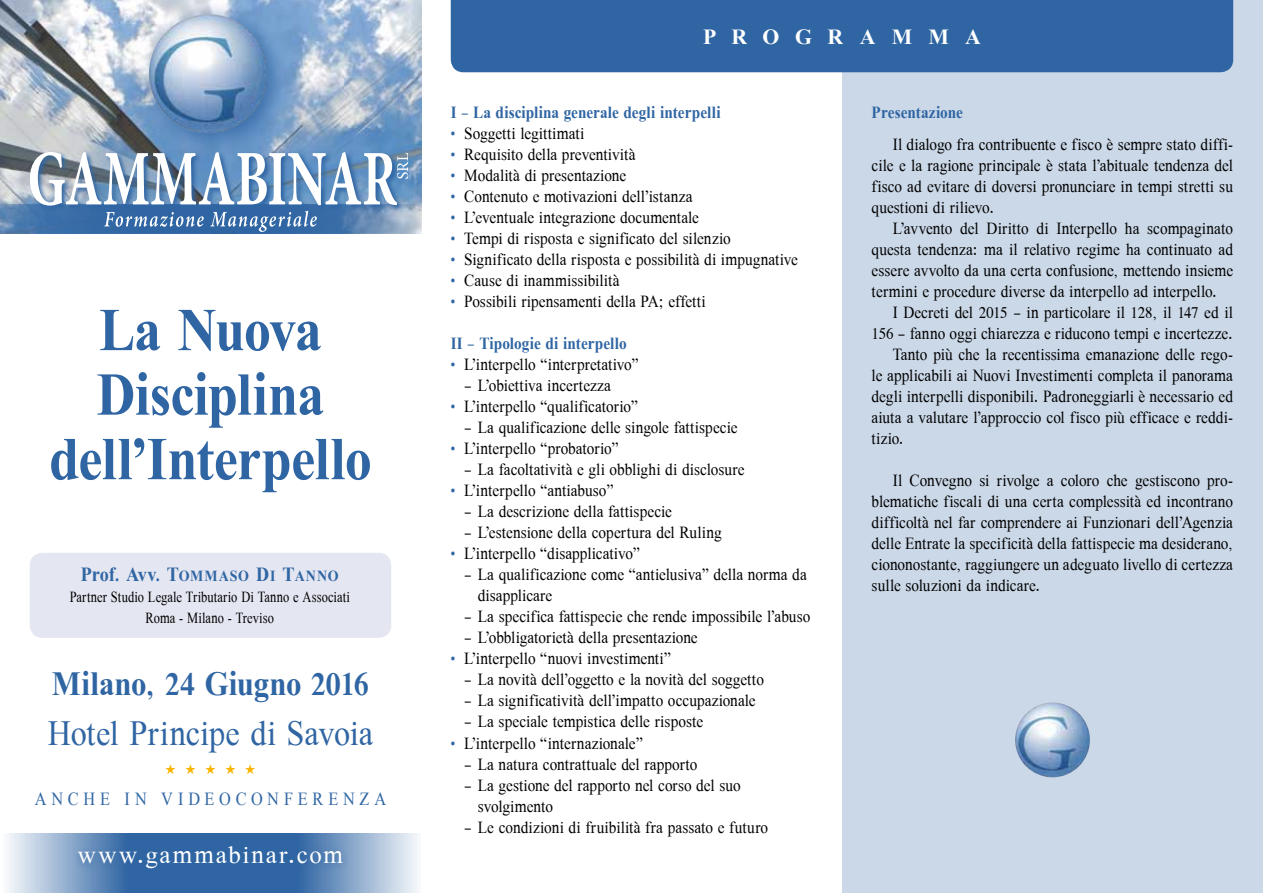
<style>
.page{position:relative;width:1263px;height:893px;background:#fff}
.page>*{position:absolute;margin:0;border:0;box-sizing:border-box;transform-origin:0 0}
.t1{font:700 58.5px/64.5px "Galatia SIL";letter-spacing:-.01em;color:#2f65a3;text-align:center;scale:.89 1}
.t2{font:34.5px "Galatia SIL";color:#2f65a3;scale:.9 1}
.t3{font:700 33px "Galatia SIL";letter-spacing:-.005em;color:#2f65a3;scale:.9 1}
.t4{font:24px "Galatia SIL";letter-spacing:.075em;color:#fff}
.t5{font:700 21px "Galatia SIL";letter-spacing:.76em;color:#fff}
.t6{font:700 19.5px "Galatia SIL";letter-spacing:-.005em;color:#2f65a3;scale:.9 1}
.t7{font:18px "Galatia SIL";letter-spacing:.3em;color:#2f65a3;scale:.87 1}
.t8{font:16.5px/21px "Galatia SIL";letter-spacing:.005em;color:#000;scale:.89 1}
.t9{font:700 16.5px "Galatia SIL";color:#2f65a3;scale:.89 1}
.t10{font:15px/21px "Galatia SIL";letter-spacing:.005em;color:#000;text-align:center;scale:.8 1}
.s1{font-size:15px}
.s2{color:#2f65a3}
</style>
<div class="page">
<div style="left:842px;top:0;width:421px;height:893px;background:#cbd8e8"></div>
<img style="left:1015px;top:702px;width:75px;height:75px;border-radius:38px">
<div style="left:451px;top:0;width:782px;height:72px;background:#2f65a3"></div>
<img style="left:0;top:0;width:421px;height:152px">
<svg style="left:7px;top:833px;width:411px;height:60px;background:#86a5c9"></svg>
<div style="left:137px;top:1px;width:156px;height:156px;background:#2f65a3;opacity:.81"></div>
<img style="left:149px;top:14px;width:119px;height:119px;border-radius:59px">
<div style="left:30px;top:553px;width:361px;height:85px;background:#e4e6f1;border-radius:13px"></div>
<svg style="left:28px;top:150px;width:377px;height:2px"></svg>
<svg style="left:0;top:152px;width:421px;height:82px"></svg>
<div style="left:72px;top:840px;width:277px;height:37px;background:#2f65a3;opacity:.81"></div>
<h1 class="t1" style="left:49px;top:297px;width:364px">La Nuova<br>Disciplina dell’Interpello</h1>
<p class="t6" style="left:81px;top:563px;width:288px">Prof. Avv. T<span class="s1">OMMASO</span> D<span class="s1">I</span> T<span class="s1">ANNO</span></p>
<p class="t10" style="left:70px;top:586px;width:352px">Partner Studio Legale Tributario Di Tanno e Associati<br>Roma - Milano - Treviso</p>
<h3 class="t3" style="left:52px;top:663px;width:354px">Milano, 24 Giugno 2016</h3>
<h2 class="t2" style="left:48px;top:712px;width:363px">Hotel Principe di Savoia</h2>
<p class="t7" style="left:35px;top:788px;width:405px">ANCHE IN VIDEOCONFERENZA</p>
<h3 class="t4" style="left:78px;top:841px;width:266px">www.gammabinar.com</h3>
<p class="t5" style="left:703px;top:24px;width:279px">PROGRAMMA</p>
<p class="t9" style="left:451px;top:102px;width:305px">I – La disciplina generale degli interpelli</p>
<p class="t8" style="left:451px;top:123px;width:152px"><span class="s2">•</span> Soggetti legittimati</p>
<p class="t8" style="left:451px;top:144px;width:209px"><span class="s2">•</span> Requisito della preventività</p>
<p class="t8" style="left:451px;top:165px;width:199px"><span class="s2">•</span> Modalità di presentazione</p>
<p class="t8" style="left:451px;top:186px;width:273px"><span class="s2">•</span> Contenuto e motivazioni dell’istanza</p>
<p class="t8" style="left:451px;top:207px;width:280px"><span class="s2">•</span> L’eventuale integrazione documentale</p>
<p class="t8" style="left:451px;top:228px;width:316px"><span class="s2">•</span> Tempi di risposta e significato del silenzio</p>
<p class="t8" style="left:451px;top:249px;width:392px"><span class="s2">•</span> Significato della risposta e possibilità di impugnative</p>
<p class="t8" style="left:451px;top:270px;width:191px"><span class="s2">•</span> Cause di inammissibilità</p>
<p class="t8" style="left:451px;top:291px;width:288px"><span class="s2">•</span> Possibili ripensamenti della PA; effetti</p>
<p class="t9" style="left:451px;top:333px;width:199px">II – Tipologie di interpello</p>
<p class="t8" style="left:451px;top:354px;width:213px"><span class="s2">•</span> L’interpello “interpretativo”</p>
<p class="t8" style="left:464px;top:375px;width:166px">– L’obiettiva incertezza</p>
<p class="t8" style="left:451px;top:396px;width:212px"><span class="s2">•</span> L’interpello “qualificatorio”</p>
<p class="t8" style="left:464px;top:417px;width:309px">– La qualificazione delle singole fattispecie</p>
<p class="t8" style="left:451px;top:438px;width:190px"><span class="s2">•</span> L’interpello “probatorio”</p>
<p class="t8" style="left:464px;top:459px;width:317px">– La facoltatività e gli obblighi di disclosure</p>
<p class="t8" style="left:451px;top:480px;width:184px"><span class="s2">•</span> L’interpello “antiabuso”</p>
<p class="t8" style="left:464px;top:501px;width:235px">– La descrizione della fattispecie</p>
<p class="t8" style="left:464px;top:522px;width:291px">– L’estensione della copertura del Ruling</p>
<p class="t8" style="left:451px;top:543px;width:214px"><span class="s2">•</span> L’interpello “disapplicativo”</p>
<p class="t8" style="left:478px;top:564px;width:371px;text-indent:-13px">– La qualificazione come “antielusiva” della norma da disapplicare</p>
<p class="t8" style="left:464px;top:606px;width:390px">– La specifica fattispecie che rende impossibile l’abuso</p>
<p class="t8" style="left:464px;top:627px;width:264px">– L’obbligatorietà della presentazione</p>
<p class="t8" style="left:451px;top:648px;width:249px"><span class="s2">•</span> L’interpello “nuovi investimenti”</p>
<p class="t8" style="left:464px;top:669px;width:338px">– La novità dell’oggetto e la novità del soggetto</p>
<p class="t8" style="left:464px;top:690px;width:329px">– La significatività dell’impatto occupazionale</p>
<p class="t8" style="left:464px;top:711px;width:270px">– La speciale tempistica delle risposte</p>
<p class="t8" style="left:451px;top:732px;width:217px"><span class="s2">•</span> L’interpello “internazionale”</p>
<p class="t8" style="left:464px;top:753px;width:264px">– La natura contrattuale del rapporto</p>
<p class="t8" style="left:478px;top:774px;width:297px;text-indent:-13px">– La gestione del rapporto nel corso del suo svolgimento</p>
<p class="t8" style="left:464px;top:816px;width:343px">– Le condizioni di fruibilità fra passato e futuro</p>
<p class="t9" style="left:872px;top:103px;width:104px">Presentazione</p>
<p class="t8" style="left:872px;top:134px;width:408px;text-align:justify;text-indent:21px">Il dialogo fra contribuente e fisco è sempre stato diffi&shy;cile e la ragione principale è stata l’abituale tendenza del fisco ad evitare di doversi pronunciare in tempi stretti su questioni di rilievo.</p>
<p class="t8" style="left:893px;top:218px;width:384px">L’avvento del Diritto di Interpello ha scompaginato</p>
<p class="t8" style="left:872px;top:239px;width:408px">questa tendenza: ma il relativo regime ha continuato ad</p>
<p class="t8" style="left:872px;top:260px;width:408px">essere avvolto da una certa confusione, mettendo insieme</p>
<p class="t8" style="left:872px;top:281px;width:390px">termini e procedure diverse da interpello ad interpello.</p>
<p class="t8" style="left:893px;top:302px;width:384px">I Decreti del 2015 – in particolare il 128, il 147 ed il</p>
<p class="t8" style="left:872px;top:323px;width:408px">156 – fanno oggi chiarezza e riducono tempi e incertezze.</p>
<p class="t8" style="left:893px;top:344px;width:384px">Tanto più che la recentissima emanazione delle rego-</p>
<p class="t8" style="left:872px;top:365px;width:408px">le applicabili ai Nuovi Investimenti completa il panorama</p>
<p class="t8" style="left:872px;top:386px;width:407px">degli interpelli disponibili. Padroneggiarli è necessario ed</p>
<p class="t8" style="left:872px;top:407px;width:408px">aiuta a valutare l’approccio col fisco più efficace e reddi-</p>
<p class="t8" style="left:872px;top:428px;width:38px">tizio.</p>
<p class="t8" style="left:872px;top:470px;width:408px;text-align:justify;text-indent:21px">Il Convegno si rivolge a coloro che gestiscono pro&shy;blematiche fiscali di una certa complessità ed incontrano difficoltà nel far comprendere ai Funzionari dell’Agenzia delle Entrate la specificità della fattispecie ma desiderano, ciononostante, raggiungere un adeguato livello di certezza sulle soluzioni da indicare.</p>
</div>
